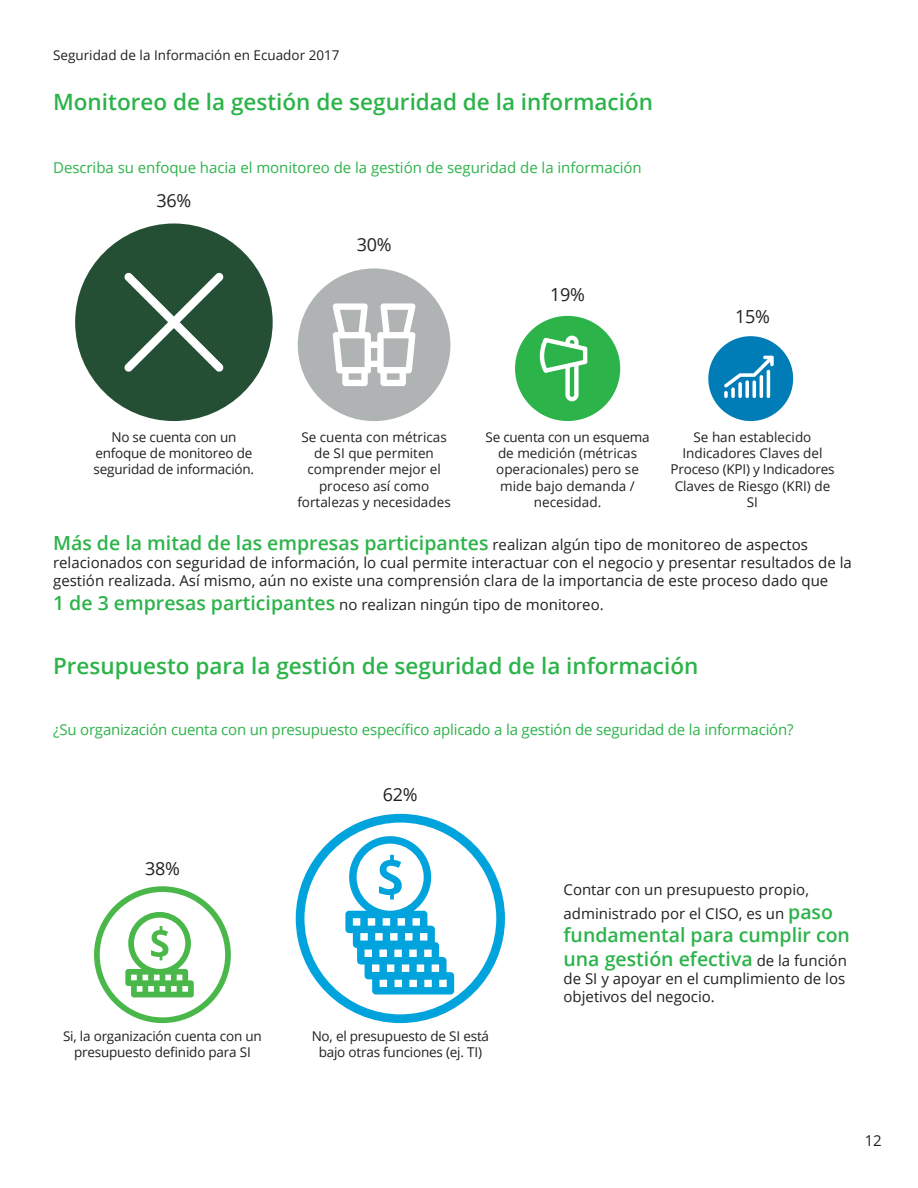
<style>
.page{position:relative;width:918px;height:1188px;background:#fff}
.page>*{position:absolute;margin:0;border:0;box-sizing:border-box;transform-origin:0 0}
.t1{font:600 22.5px "Open Sans";color:#2cb34a}
.t2{font:600 19.5px/23.4px "Open Sans";color:#2cb34a}
.t3{font:18px "Open Sans";letter-spacing:-.015em;color:#231f20}
.t4{font:15px/18px "Open Sans";color:#231f20}
.t5{font:15px "Open Sans";letter-spacing:-.01em;color:#2cb34a}
.t6{font:13.5px/16.2px "Open Sans";color:#231f20;text-align:center}
.s1{font-weight:400;font-size:15px;color:#231f20}
.s2{font-weight:600;font-size:19.5px;color:#2cb34a}
</style>
<div class="page">
<svg style="left:298px;top:268px;width:152px;height:153px"></svg>
<svg style="left:515px;top:316px;width:105px;height:105px"></svg>
<svg style="left:708px;top:336px;width:85px;height:85px"></svg>
<svg style="left:75px;top:224px;width:198px;height:197px"></svg>
<svg style="left:94px;top:886px;width:137px;height:137px"></svg>
<svg style="left:296px;top:814px;width:209px;height:209px"></svg>
<svg style="left:345px;top:836px;width:109px;height:159px"></svg>
<p class="t6" style="left:53px;top:47px;width:288px">Seguridad de la Información en Ecuador 2017</p>
<h1 class="t1" style="left:53px;top:87px;width:601px">Monitoreo de la gestión de seguridad de la información</h1>
<p class="t5" style="left:53px;top:157px;width:590px">Describa su enfoque hacia el monitoreo de la gestión de seguridad de la información</p>
<h3 class="t3" style="left:156px;top:188px;width:36px">36%</h3>
<h3 class="t3" style="left:357px;top:232px;width:36px">30%</h3>
<h3 class="t3" style="left:550px;top:282px;width:36px">19%</h3>
<h3 class="t3" style="left:735px;top:304px;width:36px">15%</h3>
<p class="t6" style="left:94px;top:429px;width:162px">No se cuenta con un enfoque de monitoreo de seguridad de información.</p>
<p class="t6" style="left:297px;top:429px;width:155px">Se cuenta con métricas de SI que permiten comprender mejor el proceso así como fortalezas y necesidades</p>
<p class="t6" style="left:486px;top:429px;width:165px">Se cuenta con un esquema de medición (métricas operacionales) pero se mide bajo demanda / necesidad.</p>
<p class="t6" style="left:671px;top:429px;width:165px">Se han establecido<br>Indicadores Claves del<br>Proceso (KPI) y Indicadores<br>Claves de Riesgo (KRI) de<br>SI</p>
<h2 class="t2" style="left:53px;top:531px;width:756px">Más de la mitad de las empresas participantes <span class="s1">realizan algún tipo de monitoreo de aspectos</span></h2>
<p class="t4" style="left:53px;top:554px;width:800px">relacionados con seguridad de información, lo cual permite interactuar con el negocio y presentar resultados de la gestión realizada. Así mismo, aún no existe una comprensión clara de la importancia de este proceso dado que</p>
<p class="t4" style="left:53px;top:595px;width:552px"><span class="s2">1 de 3 empresas participantes</span> no realizan ningún tipo de monitoreo.</p>
<h1 class="t1" style="left:53px;top:651px;width:647px">Presupuesto para la gestión de seguridad de la información</h1>
<p class="t5" style="left:53px;top:720px;width:742px">¿Su organización cuenta con un presupuesto específico aplicado a la gestión de seguridad de la información?</p>
<h3 class="t3" style="left:145px;top:856px;width:36px">38%</h3>
<h3 class="t3" style="left:383px;top:782px;width:36px">62%</h3>
<p class="t6" style="left:63px;top:1028px;width:200px">Si, la organización cuenta con un presupuesto definido para SI</p>
<p class="t6" style="left:312px;top:1028px;width:179px">No, el presupuesto de SI está bajo otras funciones (ej. TI)</p>
<p class="t4" style="left:564px;top:878px;width:271px;line-height:23.4px">Contar con un presupuesto propio, administrado por el CISO, es un <span class="s2">paso</span></p>
<h2 class="t2" style="left:564px;top:923px;width:288px">fundamental para cumplir con una gestión efectiva <span class="s1">de la función</span></h2>
<p class="t4" style="left:564px;top:969px;width:283px">de SI y apoyar en el cumplimiento de los objetivos del negocio.</p>
<p class="t4" style="left:865px;top:1131px;width:18px">12</p>
</div>
